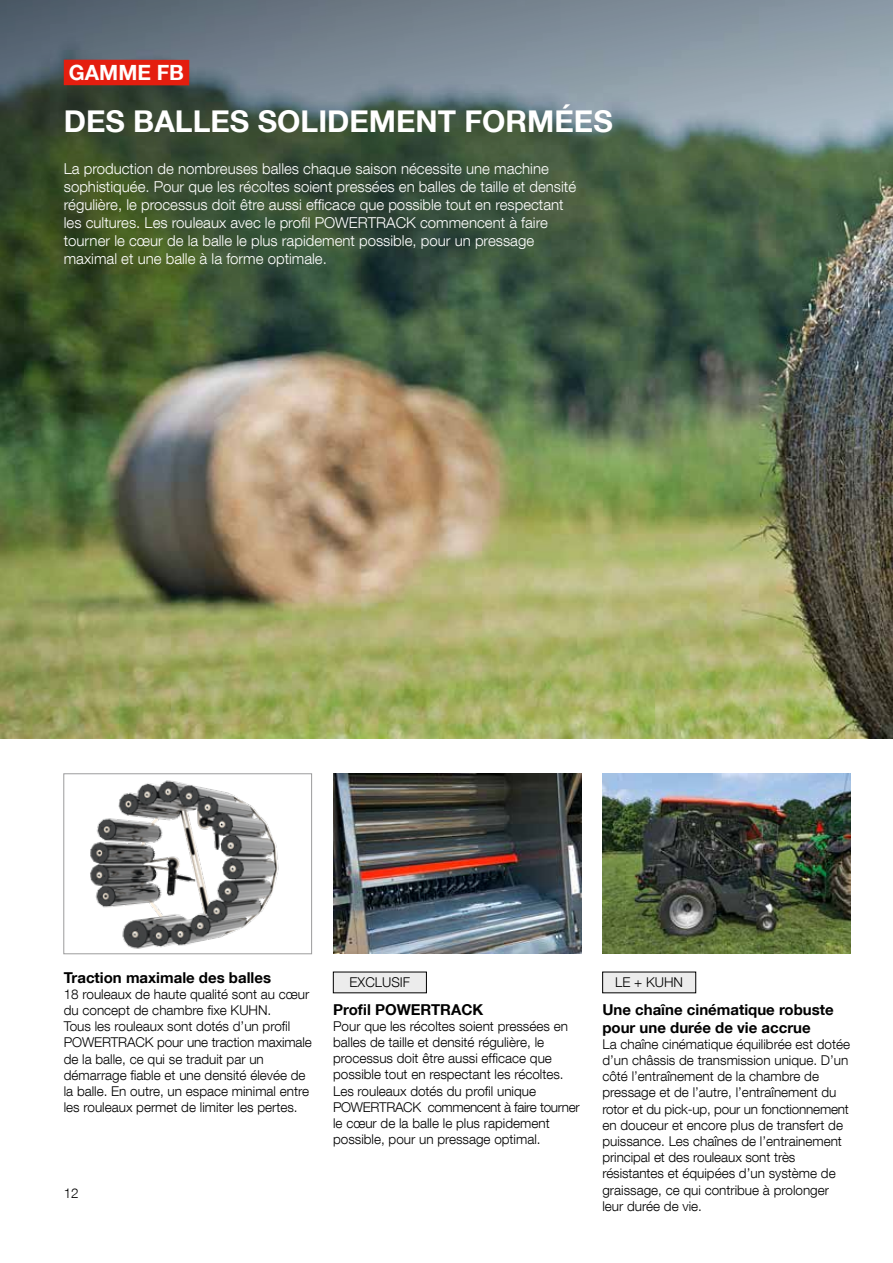
<style>
.page{position:relative;width:893px;height:1263px;background:#fff}
.page>*{position:absolute;margin:0;border:0;box-sizing:border-box;transform-origin:0 0}
.t1{font:700 30px "Helvetica Neue LT Com";color:#fff}
.t2{font:700 21px "Helvetica Neue LT Com";color:#fff}
.t3{font:300 15px/18px "Helvetica Neue LT Com";color:#fff}
.t4{font:700 15px/18px "Helvetica Neue LT Com";color:#000}
.t5{font:300 13.5px/16.2px "Helvetica Neue LT Com";color:#000}
</style>
<div class="page">
<img style="left:0;top:576px;width:893px;height:162px">
<img style="left:0;top:0;width:893px;height:576px">
<img style="left:602px;top:774px;width:248px;height:180px">
<div style="left:64px;top:60px;width:125px;height:25px;background:#e41e0f"></div>
<img style="left:333px;top:774px;width:248px;height:180px">
<img style="left:90px;top:780px;width:189px;height:169px">
<div style="left:64px;top:773px;width:248px;height:181px;border:1px solid #9c9c9d"></div>
<div style="left:333px;top:972px;width:93px;height:21px;background:#ececec"></div>
<div style="left:603px;top:972px;width:93px;height:21px;background:#ececec"></div>
<h2 class="t2" style="left:69px;top:59px;width:117px">GAMME FB</h2>
<h1 class="t1" style="left:64px;top:102px;width:551px">DES BALLES SOLIDEMENT FORMÉES</h1>
<p class="t3" style="left:64px;top:159px;width:514px">La production de nombreuses balles chaque saison nécessite une machine sophistiquée. Pour que les récoltes soient pressées en balles de taille et densité régulière, le processus doit être aussi efficace que possible tout en respectant les cultures. Les rouleaux avec le profil POWERTRACK commencent à faire tourner le cœur de la balle le plus rapidement possible, pour un pressage maximal et une balle à la forme optimale.</p>
<p class="t4" style="left:64px;top:968px;width:209px">Traction maximale des balles</p>
<p class="t5" style="left:64px;top:985px;width:250px">18 rouleaux de haute qualité sont au cœur du concept de chambre fixe KUHN.<br>Tous les rouleaux sont dotés d’un profil POWERTRACK pour une traction maximale de la balle, ce qui se traduit par un démarrage fiable et une densité élevée de la balle. En outre, un espace minimal entre les rouleaux permet de limiter les pertes.</p>
<p class="t5" style="left:64px;top:1185px;width:16px">12</p>
<p class="t5" style="left:350px;top:974px;width:62px">EXCLUSIF</p>
<p class="t5" style="left:615px;top:974px;width:69px">LE + KUHN</p>
<p class="t4" style="left:333px;top:1000px;width:152px">Profil POWERTRACK</p>
<p class="t5" style="left:333px;top:1017px;width:248px">Pour que les récoltes soient pressées en balles de taille et densité régulière, le processus doit être aussi efficace que possible tout en respectant les récoltes.<br>Les rouleaux dotés du profil unique POWERTRACK commencent à faire tourner le cœur de la balle le plus rapidement possible, pour un pressage optimal.</p>
<p class="t4" style="left:602px;top:1000px;width:233px">Une chaîne cinématique robuste pour une durée de vie accrue</p>
<p class="t5" style="left:602px;top:1035px;width:249px">La chaîne cinématique équilibrée est dotée d’un châssis de transmission unique. D’un côté l’entraînement de la chambre de pressage et de l’autre, l’entraînement du rotor et du pick-up, pour un fonctionnement en douceur et encore plus de transfert de puissance. Les chaînes de l’entrainement principal et des rouleaux sont très résistantes et équipées d’un système de graissage, ce qui contribue à prolonger leur durée de vie.</p>
</div>
